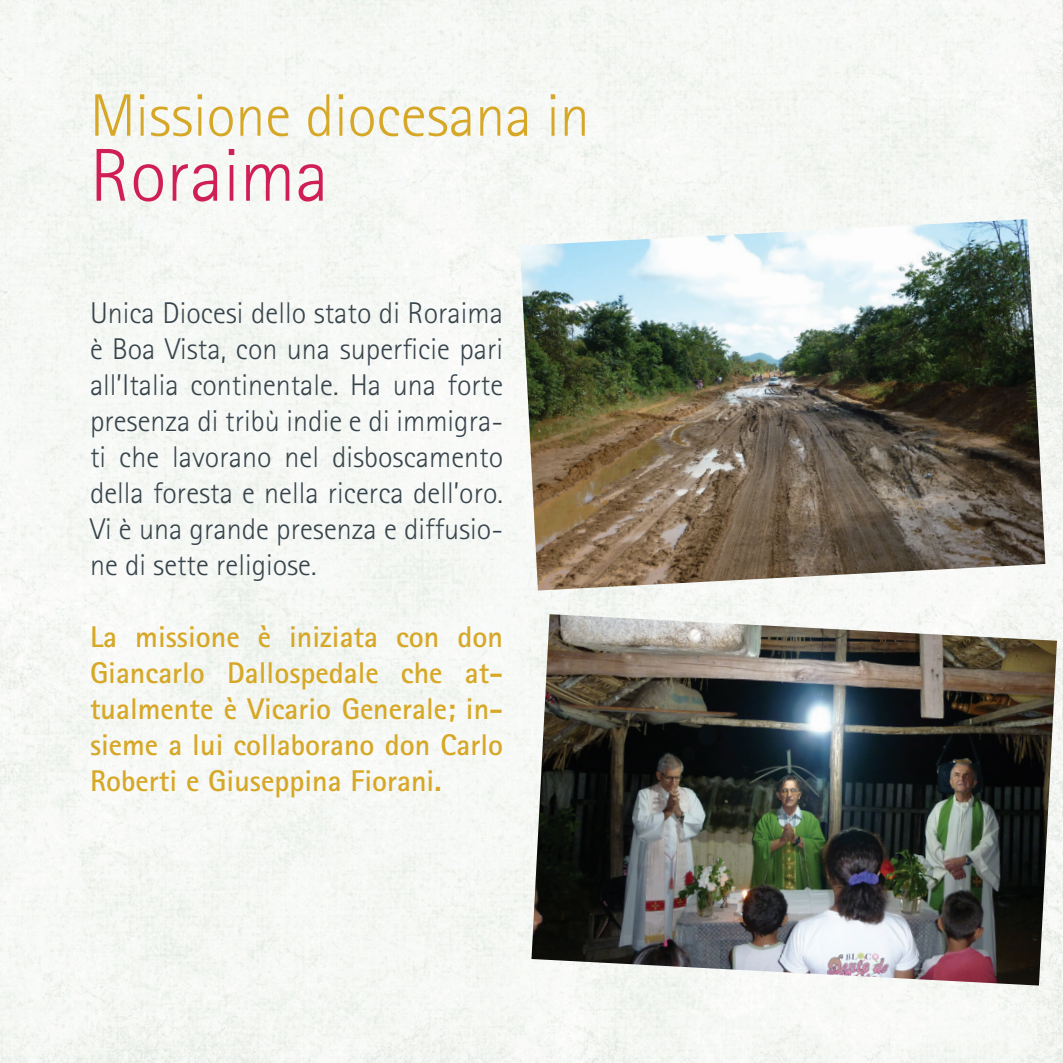
<style>
.page{position:relative;width:1063px;height:1063px;background:#f5f8f4}
.page>*{position:absolute;margin:0;border:0;box-sizing:border-box;transform-origin:0 0}
.t1{font:300 75px "Rotis Sans Serif";color:#d01e57}
.t2{font:300 60px "Rotis Sans Serif";color:#d7a827}
.t3{font:300 30px/36px "Rotis Sans Serif";color:#38444c;text-align:justify}
.t4{font:700 30px/36px "Rotis Sans Serif";color:#d7a827;text-align:justify}
</style>
<div class="page">
<img style="left:520px;top:219px;width:525px;height:372px">
<img style="left:531px;top:614px;width:526px;height:372px">
<h2 class="t2" style="left:90px;top:81px;width:501px">Missione diocesana in</h2>
<h1 class="t1" style="left:90px;top:132px;width:240px">Roraima</h1>
<p class="t3" style="left:90px;top:295px;width:415px">Unica Diocesi dello stato di Roraima è Boa Vista, con una superficie pari all’Italia continentale. Ha una forte presenza di tribù indie e di immigra&shy;ti che lavorano nel disboscamento della foresta e nella ricerca dell’oro.<br>Vi è una grande presenza e diffusio&shy;ne di sette religiose.</p>
<p class="t4" style="left:90px;top:618px;width:415px">La missione è iniziata con don Giancarlo Dallospedale che at&shy;tualmente è Vicario Generale; in&shy;sieme a lui collaborano don Carlo Roberti e Giuseppina Fiorani.</p>
</div>
